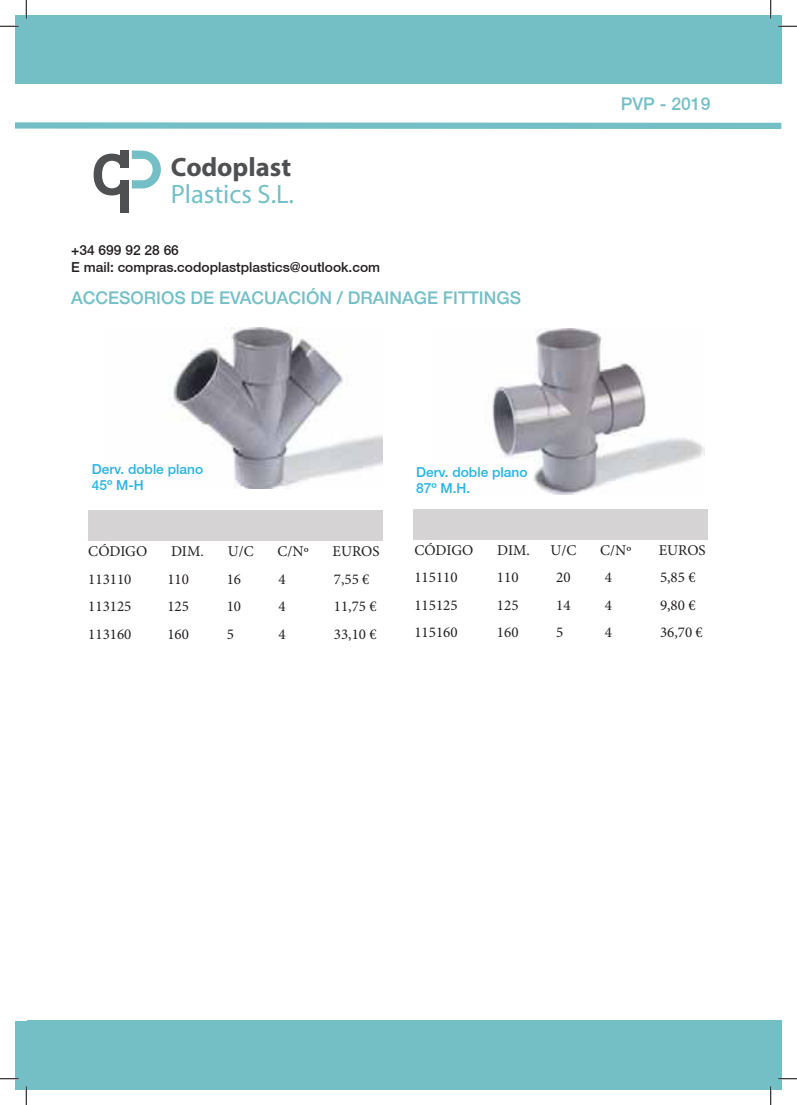
<style>
.page{position:relative;width:797px;height:1105px;background:#fff}
.page>*{position:absolute;margin:0;border:0;box-sizing:border-box;transform-origin:0 0}
.t1{font:26.62px "Myriad";color:#74bfc6}
.t2{font:700 26.62px "Myriad";color:#4e5052}
.t3{font:500 17.5px "Helvetica 65";color:#74bfc6}
.t4{font:15px "Minion Pro";color:#231f20}
.t5{font:500 13.75px/16.5px "Helvetica 65";color:#231f20}
.t6{font:500 13.75px/16.5px "Helvetica 65";color:#28b4e4}
</style>
<div class="page">
<div style="left:27px;top:1020px;width:754px;height:69px;background:#74bfc6"></div>
<div style="left:16px;top:1021px;width:14px;height:68px;background:#74bfc6"></div>
<div style="left:16px;top:16px;width:765px;height:68px;background:#74bfc6"></div>
<svg style="left:16px;top:122px;width:765px;height:7px;background:#82c5cb"></svg>
<div style="left:88px;top:510px;width:295px;height:31px;background:#d5d3d4"></div>
<div style="left:412px;top:509px;width:295px;height:31px;background:#d5d3d4"></div>
<div style="left:121px;top:181px;width:8px;height:32px;background:#4e5052"></div>
<svg style="left:94px;top:150px;width:67px;height:45px"></svg>
<img style="left:173px;top:327px;width:209px;height:161px">
<img style="left:492px;top:329px;width:212px;height:165px">
<svg style="left:0;top:25px;width:19px;height:2px"></svg>
<svg style="left:778px;top:25px;width:19px;height:2px"></svg>
<svg style="left:0;top:1078px;width:19px;height:1px"></svg>
<svg style="left:778px;top:1078px;width:19px;height:1px"></svg>
<svg style="left:25px;top:0;width:2px;height:19px"></svg>
<svg style="left:25px;top:1086px;width:2px;height:19px"></svg>
<svg style="left:770px;top:0;width:1px;height:19px"></svg>
<svg style="left:770px;top:1086px;width:1px;height:19px"></svg>
<h1 class="t2" style="left:171px;top:153px;width:122px">Codoplast</h1>
<h1 class="t1" style="left:171px;top:181px;width:125px">Plastics S.L.</h1>
<p class="t5" style="left:71px;top:242px;width:310px">+34 699 92 28 66<br>E mail: compras.codoplastplastics@outlook.com</p>
<p class="t3" style="left:71px;top:287px;width:451px">ACCESORIOS DE EVACUACIÓN / DRAINAGE FITTINGS</p>
<p class="t6" style="left:92px;top:461px;width:113px">Derv. doble plano<br>45º M-H</p>
<p class="t6" style="left:416px;top:463px;width:113px">Derv. doble plano<br>87º M.H.</p>
<p class="t3" style="left:621px;top:93px;width:91px">PVP - 2019</p>
<p class="t4" style="left:88px;top:541px;width:60px">CÓDIGO</p>
<p class="t4" style="left:171px;top:541px;width:34px">DIM.</p>
<p class="t4" style="left:228px;top:541px;width:27px">U/C</p>
<p class="t4" style="left:277px;top:541px;width:33px">C/Nº</p>
<p class="t4" style="left:332px;top:541px;width:49px">EUROS</p>
<p class="t4" style="left:88px;top:569px;width:45px">113110</p>
<p class="t4" style="left:167px;top:569px;width:23px">110</p>
<p class="t4" style="left:227px;top:569px;width:16px">16</p>
<p class="t4" style="left:278px;top:569px;width:9px">4</p>
<p class="t4" style="left:334px;top:569px;width:37px">7,55 €</p>
<p class="t4" style="left:88px;top:596px;width:45px">113125</p>
<p class="t4" style="left:167px;top:596px;width:23px">125</p>
<p class="t4" style="left:227px;top:596px;width:16px">10</p>
<p class="t4" style="left:278px;top:596px;width:9px">4</p>
<p class="t4" style="left:334px;top:596px;width:44px">11,75 €</p>
<p class="t4" style="left:88px;top:624px;width:45px">113160</p>
<p class="t4" style="left:167px;top:624px;width:23px">160</p>
<p class="t4" style="left:227px;top:624px;width:9px">5</p>
<p class="t4" style="left:278px;top:624px;width:9px">4</p>
<p class="t4" style="left:334px;top:624px;width:44px">33,10 €</p>
<p class="t4" style="left:414px;top:540px;width:60px">CÓDIGO</p>
<p class="t4" style="left:497px;top:540px;width:34px">DIM.</p>
<p class="t4" style="left:550px;top:540px;width:27px">U/C</p>
<p class="t4" style="left:600px;top:540px;width:33px">C/Nº</p>
<p class="t4" style="left:658px;top:540px;width:49px">EUROS</p>
<p class="t4" style="left:414px;top:567px;width:45px">115110</p>
<p class="t4" style="left:497px;top:567px;width:23px">110</p>
<p class="t4" style="left:556px;top:567px;width:16px">20</p>
<p class="t4" style="left:604px;top:567px;width:9px">4</p>
<p class="t4" style="left:660px;top:567px;width:37px">5,85 €</p>
<p class="t4" style="left:414px;top:595px;width:45px">115125</p>
<p class="t4" style="left:497px;top:595px;width:23px">125</p>
<p class="t4" style="left:556px;top:595px;width:16px">14</p>
<p class="t4" style="left:604px;top:595px;width:9px">4</p>
<p class="t4" style="left:660px;top:595px;width:37px">9,80 €</p>
<p class="t4" style="left:414px;top:622px;width:45px">115160</p>
<p class="t4" style="left:497px;top:622px;width:23px">160</p>
<p class="t4" style="left:556px;top:622px;width:9px">5</p>
<p class="t4" style="left:604px;top:622px;width:9px">4</p>
<p class="t4" style="left:660px;top:622px;width:44px">36,70 €</p>
</div>
